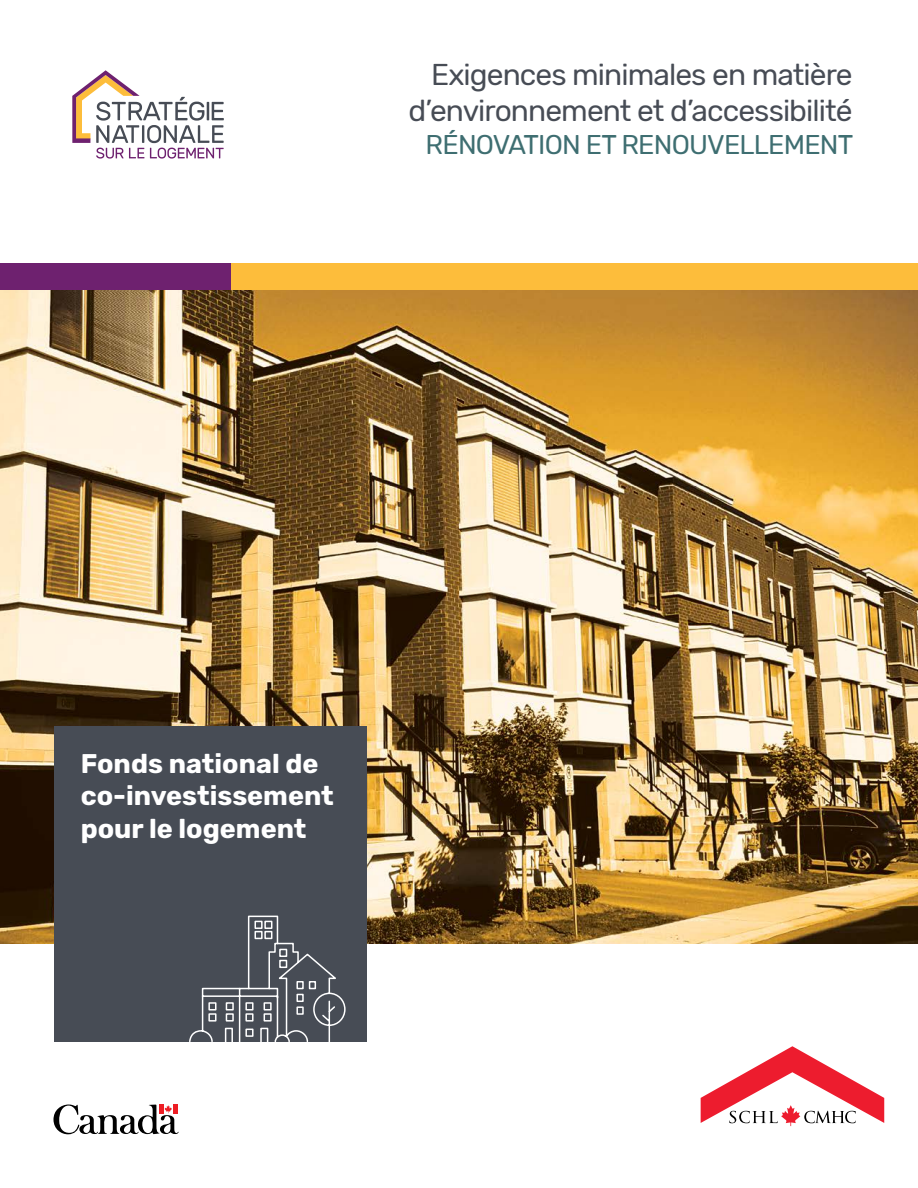
<style>
.page{position:relative;width:918px;height:1188px;background:#fff}
.page>*{position:absolute;margin:0;border:0;box-sizing:border-box;transform-origin:0 0}
.H1_Title{font:30px/36px "Rubik";letter-spacing:-.03em;color:#474c55;text-align:right}
.H1_Title-2{font:700 27px/32.4px "Rubik";color:#fff}
.H1_Title-3{font:27px "Rubik";letter-spacing:-.03em;color:#3e6e71}
</style>
<div class="page">
<svg style="left:72px;top:70px;width:152px;height:89px"></svg>
<svg style="left:701px;top:1046px;width:183px;height:80px"></svg>
<img style="left:0;top:289px;width:918px;height:654px">
<div style="left:0;top:263px;width:232px;height:26px;background:#6e216f"></div>
<div style="left:232px;top:263px;width:686px;height:26px;background:#fdbd3b"></div>
<div style="left:54px;top:727px;width:313px;height:315px;background:#474c55"></div>
<svg style="left:189px;top:915px;width:157px;height:127px"></svg>
<svg style="left:53px;top:1105px;width:126px;height:29px"></svg>
<div style="left:159px;top:1105px;width:5px;height:9px;background:#ed1d24"></div>
<div style="left:173px;top:1105px;width:5px;height:9px;background:#ed1d24"></div>
<h1 class="H1_Title" style="left:409px;top:58px;width:446px">Exigences minimales en matière d’environnement et d’accessibilité</h1>
<h1 class="H1_Title-3" style="left:426px;top:129px;width:429px">RÉNOVATION ET RENOUVELLEMENT</h1>
<h1 class="H1_Title-2" style="left:81px;top:748px;width:255px">Fonds national de co-investissement pour le logement</h1>
</div>
